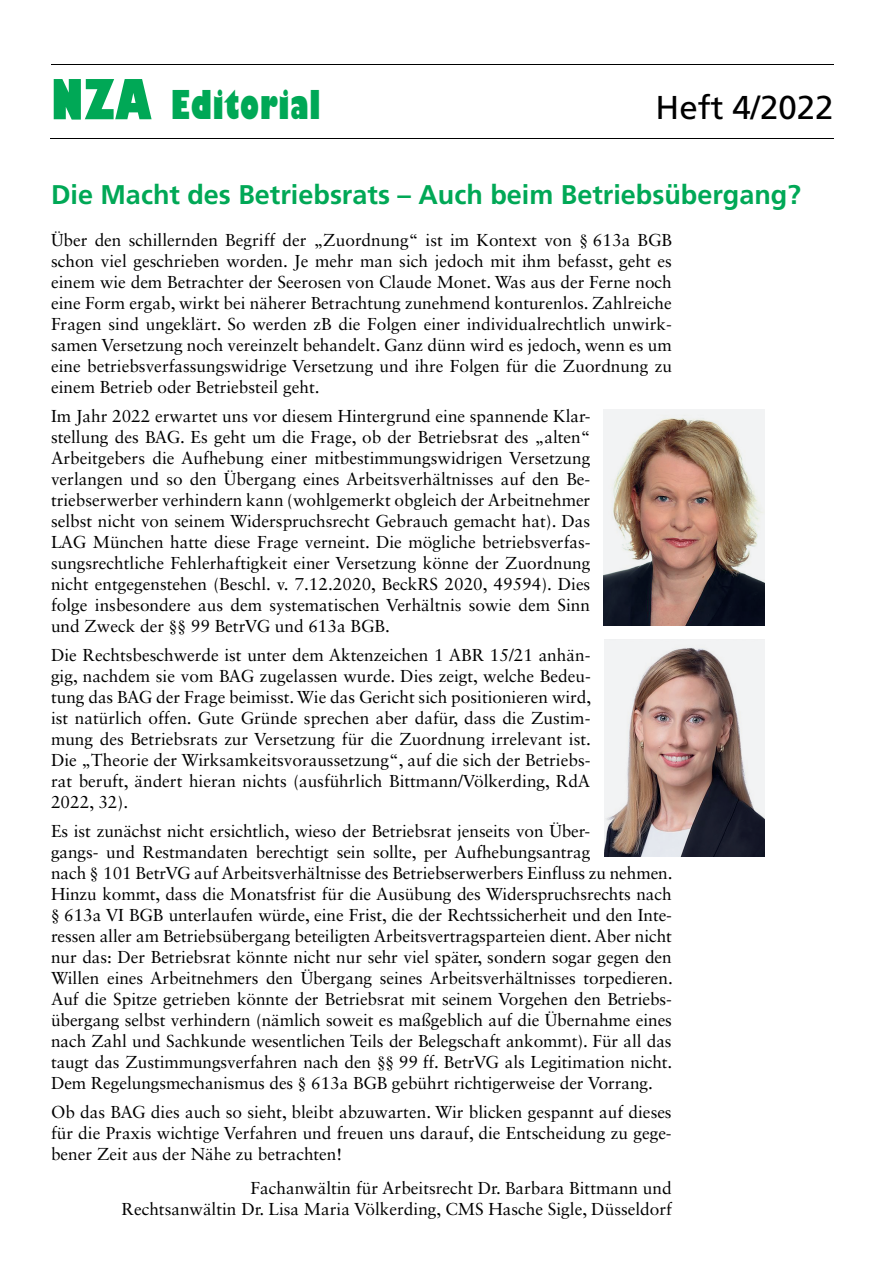
<style>
.page{position:relative;width:893px;height:1263px;background:#fff}
.page>*{position:absolute;margin:0;border:0;box-sizing:border-box;transform-origin:0 0}
.t1{font:800 condensed 39px "Gill Sans Std";letter-spacing:.02em;color:#00a856}
.t2{font:33px "Frutiger LT Std";color:#000}
.t3{font:700 27px "Frutiger LT Com 65";color:#00a856}
.t4{font:17.25px/21px "Sabon LT Std";letter-spacing:-.005em;color:#000;text-align:justify}
.s1{font-size:54px}
</style>
<div class="page">
<hr style="left:51px;top:64px;width:782px;height:1px;background:#000">
<hr style="left:50px;top:138px;width:783px;height:1px;background:#000">
<img style="left:604px;top:409px;width:160px;height:217px">
<img style="left:604px;top:640px;width:160px;height:216px">
<h1 class="t1" style="left:51px;top:80px;width:271px"><span class="s1">NZA</span> Editorial</h1>
<h2 class="t2" style="left:656px;top:88px;width:180px">Heft 4/2022</h2>
<h3 class="t3" style="left:51px;top:179px;width:751px">Die Macht des Betriebsrats – Auch beim Betriebsübergang?</h3>
<p class="t4" style="left:51px;top:229px;width:623px">Über den schillernden Begriff der „Zuordnung“ ist im Kontext von § 613a BGB schon viel geschrieben worden. Je mehr man sich jedoch mit ihm befasst, geht es einem wie dem Betrachter der Seerosen von Claude Monet. Was aus der Ferne noch eine Form ergab, wirkt bei näherer Betrachtung zunehmend konturenlos. Zahlreiche Fragen sind ungeklärt. So werden zB die Folgen einer individualrechtlich unwirk&shy;samen Versetzung noch vereinzelt behandelt. Ganz dünn wird es jedoch, wenn es um eine betriebsverfassungswidrige Versetzung und ihre Folgen für die Zuordnung zu einem Betrieb oder Betriebsteil geht.</p>
<p class="t4" style="left:51px;top:405px;width:541px">Im Jahr 2022 erwartet uns vor diesem Hintergrund eine spannende Klar&shy;stellung des BAG. Es geht um die Frage, ob der Betriebsrat des „alten“ Arbeitgebers die Aufhebung einer mitbestimmungswidrigen Versetzung verlangen und so den Übergang eines Arbeitsverhältnisses auf den Be&shy;triebserwerber verhindern kann (wohlgemerkt obgleich der Arbeitnehmer selbst nicht von seinem Widerspruchsrecht Gebrauch gemacht hat). Das LAG München hatte diese Frage verneint. Die mögliche betriebsverfas&shy;sungsrechtliche Fehlerhaftigkeit einer Versetzung könne der Zuordnung nicht entgegenstehen (Beschl. v. 7.12.2020, BeckRS 2020, 49594). Dies folge insbesondere aus dem systematischen Verhältnis sowie dem Sinn und Zweck der §§ 99 BetrVG und 613a BGB.</p>
<p class="t4" style="left:51px;top:644px;width:542px">Die Rechtsbeschwerde ist unter dem Aktenzeichen 1 ABR 15/21 anhän&shy;gig, nachdem sie vom BAG zugelassen wurde. Dies zeigt, welche Bedeu&shy;tung das BAG der Frage beimisst. Wie das Gericht sich positionieren wird, ist natürlich offen. Gute Gründe sprechen aber dafür, dass die Zustim&shy;mung des Betriebsrats zur Versetzung für die Zuordnung irrelevant ist.<br>Die „Theorie der Wirksamkeitsvoraussetzung“, auf die sich der Betriebs&shy;rat beruft, ändert hieran nichts (ausführlich Bittmann/Völkerding, RdA 2022, 32).</p>
<p class="t4" style="left:51px;top:820px;width:623px;text-align:left">Es ist zunächst nicht ersichtlich, wieso der Betriebsrat jenseits von Über-<br>gangs- und Restmandaten berechtigt sein sollte, per Aufhebungsantrag<br>nach § 101 BetrVG auf Arbeitsverhältnisse des Betriebserwerbers Einfluss zu nehmen.<br>Hinzu kommt, dass die Monatsfrist für die Ausübung des Widerspruchsrechts nach § 613a VI BGB unterlaufen würde, eine Frist, die der Rechtssicherheit und den Inte&shy;ressen aller am Betriebsübergang beteiligten Arbeitsvertragsparteien dient. Aber nicht nur das: Der Betriebsrat könnte nicht nur sehr viel später, sondern sogar gegen den Willen eines Arbeitnehmers den Übergang seines Arbeitsverhältnisses torpedieren.<br>Auf die Spitze getrieben könnte der Betriebsrat mit seinem Vorgehen den Betriebs&shy;übergang selbst verhindern (nämlich soweit es maßgeblich auf die Übernahme eines nach Zahl und Sachkunde wesentlichen Teils der Belegschaft ankommt). Für all das taugt das Zustimmungsverfahren nach den §§ 99 ff. BetrVG als Legitimation nicht.<br>Dem Regelungsmechanismus des § 613a BGB gebührt richtigerweise der Vorrang.</p>
<p class="t4" style="left:51px;top:1101px;width:622px">Ob das BAG dies auch so sieht, bleibt abzuwarten. Wir blicken gespannt auf dieses für die Praxis wichtige Verfahren und freuen uns darauf, die Entscheidung zu gege&shy;bener Zeit aus der Nähe zu betrachten!</p>
<p class="t4" style="left:122px;top:1177px;width:552px;text-align:right">Fachanwältin für Arbeitsrecht Dr. Barbara Bittmann und<br>Rechtsanwältin Dr. Lisa Maria Völkerding, CMS Hasche Sigle, Düsseldorf</p>
</div>
